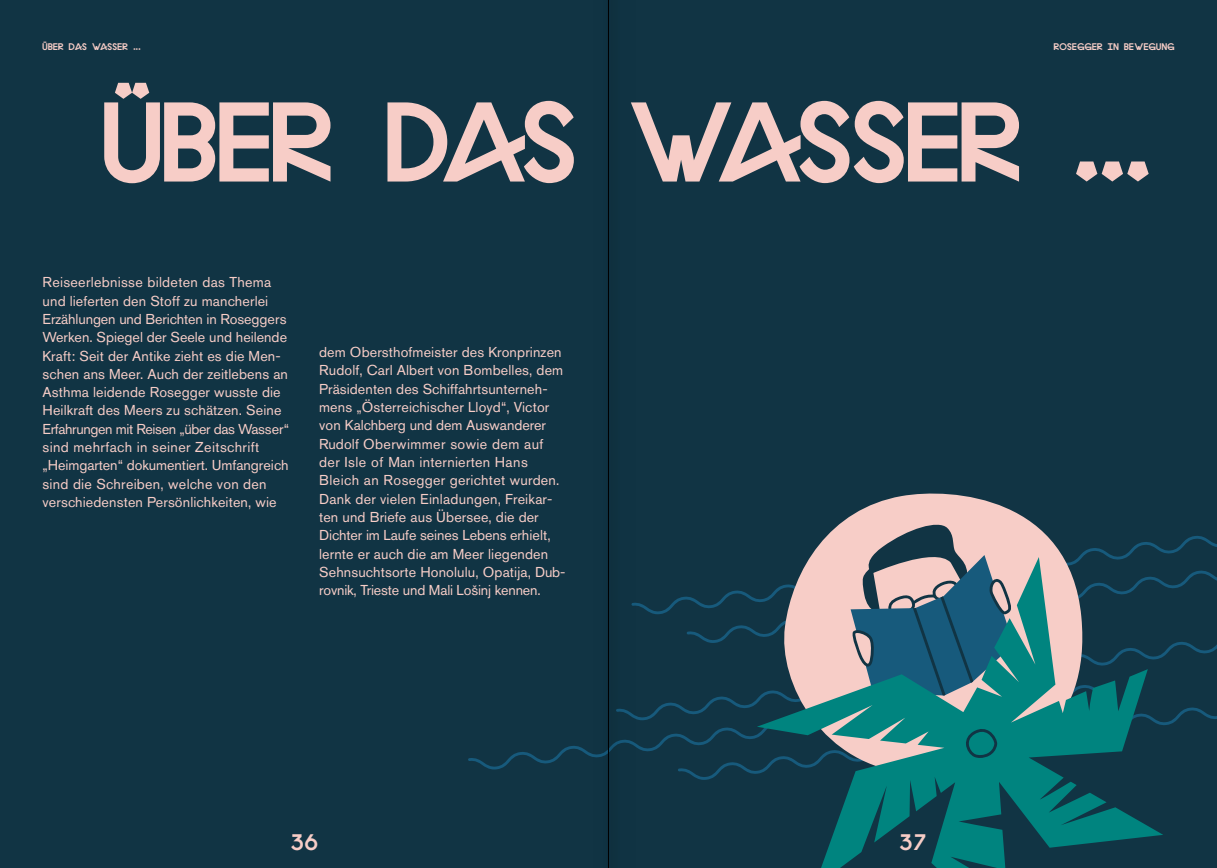
<style>
.page{position:relative;width:1217px;height:868px;background:#fff}
.page>*{position:absolute;margin:0;border:0;box-sizing:border-box;transform-origin:0 0}
.t1{font:105.45px "Lyno Stan";color:#f7cdc7}
.t2{font:21px "Lyno Stan";color:#f7cdc7}
.t3{font:14.25px/18.3px "Akzidenz Grotesk Std";letter-spacing:.01em;color:#f7cdc7}
.t4{font:9px "Lyno Stan";letter-spacing:.05em;color:#f7cdc7}
</style>
<div class="page">
<div style="left:0;top:0;width:1216px;height:867px;background:#113444"></div>
<svg style="left:636px;top:536px;width:580px;height:78px"></svg>
<svg style="left:686px;top:557px;width:530px;height:78px"></svg>
<svg style="left:468px;top:720px;width:209px;height:49px"></svg>
<svg style="left:677px;top:720px;width:500px;height:59px"></svg>
<svg style="left:636px;top:635px;width:580px;height:85px"></svg>
<svg style="left:777px;top:493px;width:314px;height:64px"></svg>
<svg style="left:850px;top:519px;width:163px;height:38px"></svg>
<svg style="left:756px;top:557px;width:406px;height:310px"></svg>
<svg style="left:965px;top:727px;width:32px;height:30px"></svg>
<div style="left:592px;top:0;width:44px;height:867px;background:#103343"></div>
<hr style="left:608px;top:0;width:1px;height:867px;background:#000">
<p class="t4" style="left:43px;top:39px;width:100px">ÜBER DAS WASSER ...</p>
<p class="t4" style="left:1053px;top:39px;width:122px">ROSEGGER IN BEWEGUNG</p>
<h1 class="t1" style="left:102px;top:55px;width:1049px">ÜBER DAS WASSER ...</h1>
<p class="t3" style="left:43px;top:273px;width:248px">Reiseerlebnisse bildeten das Thema und lieferten den Stoff zu mancherlei Erzählungen und Berichten in Roseggers Werken. Spiegel der Seele und heilende Kraft: Seit der Antike zieht es die Men&shy;schen ans Meer. Auch der zeitlebens an Asthma leidende Rosegger wusste die Heilkraft des Meers zu schätzen. Seine Erfahrungen mit Reisen „über das Wasser“ sind mehrfach in seiner Zeitschrift „Heimgarten“ dokumentiert. Umfangreich sind die Schreiben, welche von den verschiedensten Persönlichkeiten, wie</p>
<p class="t3" style="left:319px;top:343px;width:248px">dem Obersthofmeister des Kronprinzen Rudolf, Carl Albert von Bombelles, dem Präsidenten des Schiffahrtsunterneh&shy;mens „Österreichischer Lloyd“, Victor von Kalchberg und dem Auswanderer Rudolf Oberwimmer sowie dem auf der Isle of Man internierten Hans Bleich an Rosegger gerichtet wurden.<br>Dank der vielen Einladungen, Freikar&shy;ten und Briefe aus Übersee, die der Dichter im Laufe seines Lebens erhielt, lernte er auch die am Meer liegenden Sehnsuchtsorte Honolulu, Opatija, Dub&shy;rovnik, Trieste und Mali Lošinj kennen.</p>
<h2 class="t2" style="left:291px;top:824px;width:28px">36</h2>
<h2 class="t2" style="left:899px;top:824px;width:28px">37</h2>
</div>
